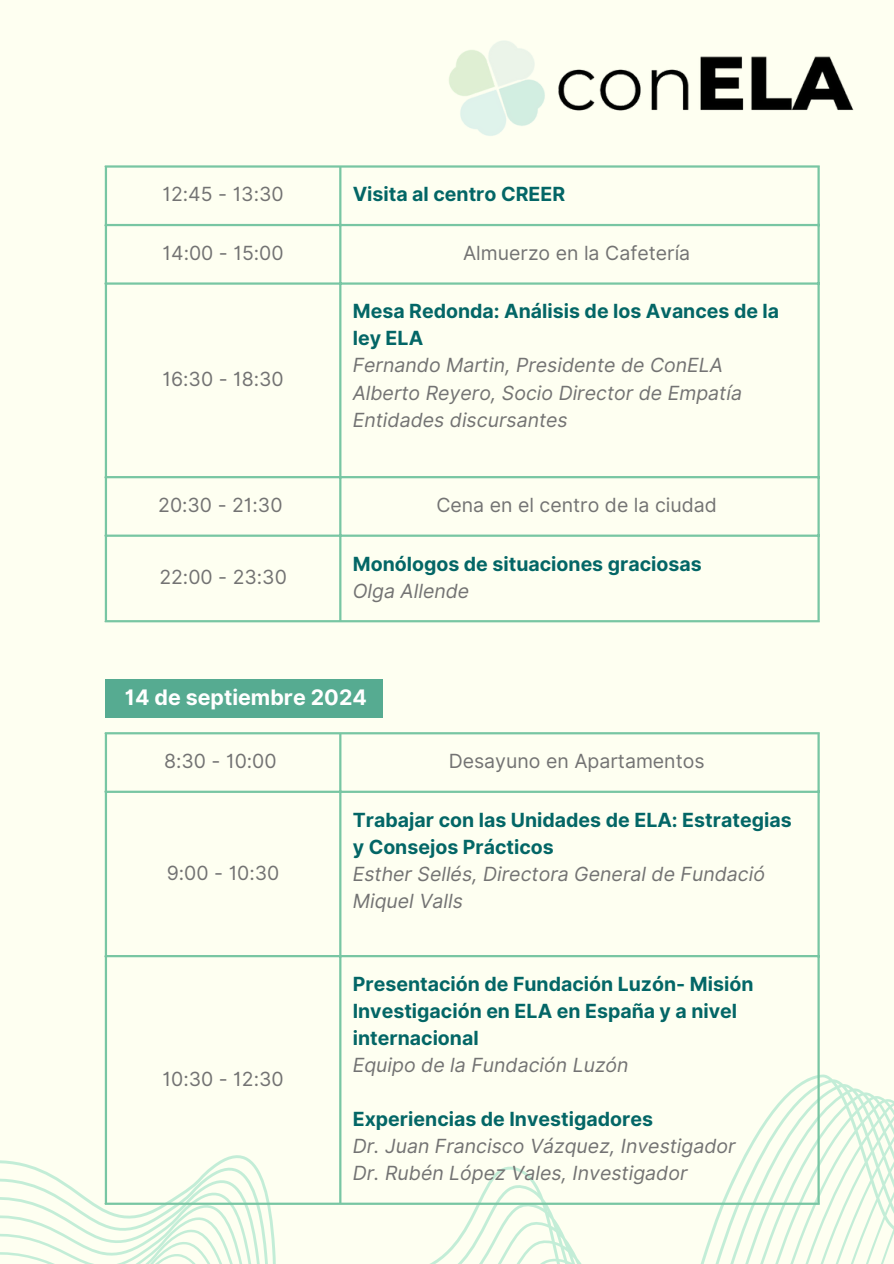
<style>
.page{position:relative;width:894px;height:1264px;background:#fff}
.page>*{position:absolute;margin:0;border:0;box-sizing:border-box;transform-origin:0 0}
.t1{font:700 21.3px "Inter";color:#fff}
.t2{font:700 19.5px/27px "Inter";color:#036666}
.t3{font:italic 19.5px/27px "Inter";color:#737373}
.t4{font:19.5px "Inter";color:#737373}
</style>
<div class="page">
<div style="left:0;top:0;width:893px;height:1263px;background:#fefff1"></div>
<hr style="left:105px;top:168px;width:2px;height:452px;background:#78c6a3">
<hr style="left:339px;top:168px;width:2px;height:452px;background:#78c6a3">
<hr style="left:817px;top:168px;width:2px;height:452px;background:#78c6a3">
<hr style="left:105px;top:165px;width:714px;height:3px;background:#78c6a3">
<hr style="left:105px;top:224px;width:714px;height:2px;background:#78c6a3">
<hr style="left:105px;top:282px;width:714px;height:3px;background:#78c6a3">
<hr style="left:105px;top:476px;width:714px;height:2px;background:#78c6a3">
<hr style="left:105px;top:534px;width:714px;height:3px;background:#78c6a3">
<hr style="left:105px;top:620px;width:714px;height:2px;background:#78c6a3">
<img style="left:449px;top:40px;width:405px;height:96px">
<svg style="left:0;top:1063px;width:893px;height:200px"></svg>
<hr style="left:105px;top:734px;width:2px;height:468px;background:#78c6a3">
<hr style="left:339px;top:734px;width:2px;height:468px;background:#78c6a3">
<hr style="left:817px;top:734px;width:2px;height:468px;background:#78c6a3">
<hr style="left:105px;top:732px;width:714px;height:2px;background:#78c6a3">
<hr style="left:105px;top:790px;width:714px;height:3px;background:#78c6a3">
<hr style="left:105px;top:955px;width:714px;height:2px;background:#78c6a3">
<hr style="left:105px;top:1202px;width:714px;height:2px;background:#78c6a3">
<div style="left:105px;top:679px;width:277px;height:38px;background:#56ab91"></div>
<p class="t4" style="left:162px;top:183px;width:123px">12:45 - 13:30</p>
<p class="t2" style="left:352px;top:181px;width:214px">Visita al centro CREER</p>
<p class="t4" style="left:162px;top:241px;width:123px">14:00 - 15:00</p>
<p class="t4" style="left:463px;top:241px;width:228px">Almuerzo en la Cafetería</p>
<p class="t4" style="left:162px;top:367px;width:123px">16:30 - 18:30</p>
<p class="t2" style="left:352px;top:298px;width:428px">Mesa Redonda: Análisis de los Avances de la ley ELA</p>
<p class="t3" style="left:352px;top:352px;width:372px">Fernando Martin, Presidente de ConELA</p>
<p class="t3" style="left:352px;top:379px;width:390px">Alberto Reyero, Socio Director de Empatía</p>
<p class="t3" style="left:352px;top:406px;width:216px">Entidades discursantes</p>
<p class="t4" style="left:158px;top:493px;width:126px">20:30 - 21:30</p>
<p class="t4" style="left:436px;top:493px;width:282px">Cena en el centro de la ciudad</p>
<p class="t4" style="left:159px;top:565px;width:129px">22:00 - 23:30</p>
<p class="t2" style="left:352px;top:550px;width:350px">Monólogos de situaciones graciosas</p>
<p class="t3" style="left:352px;top:577px;width:118px">Olga Allende</p>
<p class="t1" style="left:125px;top:684px;width:243px">14 de septiembre 2024</p>
<h1 class="t4" style="left:164px;top:749px;width:114px">8:30 - 10:00</h1>
<p class="t4" style="left:448px;top:749px;width:257px">Desayuno en Apartamentos</p>
<p class="t4" style="left:167px;top:860px;width:114px">9:00 - 10:30</p>
<p class="t4" style="left:162px;top:1066px;width:123px">10:30 - 12:30</p>
<p class="t2" style="left:352px;top:806px;width:440px">Trabajar con las Unidades de ELA: Estrategias y Consejos Prácticos</p>
<p class="t3" style="left:352px;top:860px;width:414px">Esther Sellés, Directora General de Fundació<br>Miquel Valls</p>
<p class="t2" style="left:352px;top:970px;width:402px">Presentación de Fundación Luzón- Misión</p>
<p class="t2" style="left:352px;top:997px;width:386px">Investigación en ELA en España y a nivel internacional</p>
<p class="t3" style="left:352px;top:1051px;width:277px">Equipo de la Fundación Luzón</p>
<p class="t2" style="left:352px;top:1105px;width:302px">Experiencias de Investigadores</p>
<p class="t3" style="left:352px;top:1132px;width:384px">Dr. Juan Francisco Vázquez, Investigador</p>
<p class="t3" style="left:352px;top:1159px;width:336px">Dr. Rubén López Vales, Investigador</p>
</div>
